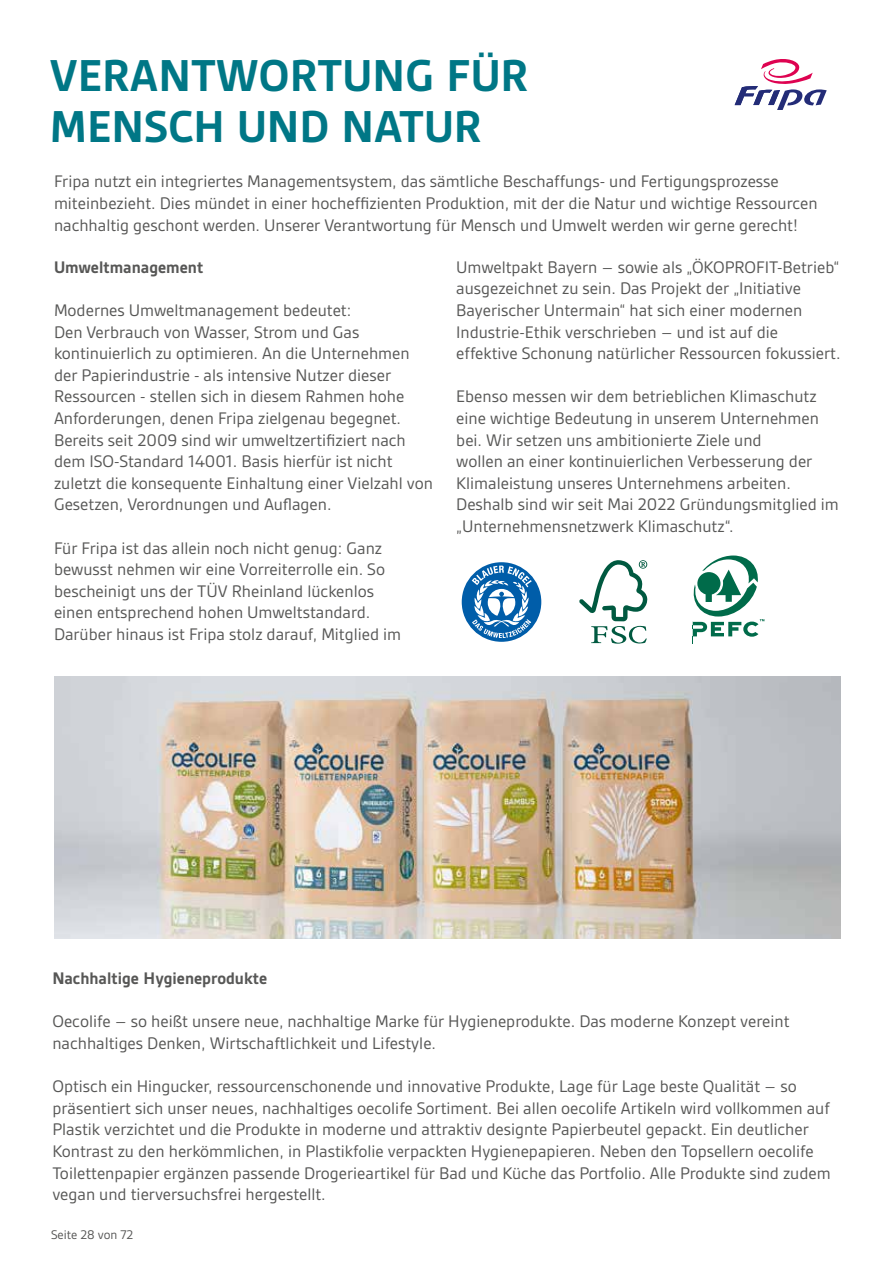
<style>
.page{position:relative;width:893px;height:1263px;background:#fff}
.page>*{position:absolute;margin:0;border:0;box-sizing:border-box;transform-origin:0 0}
.t1{font:700 48px/51px "Gesta";color:#007786}
.t2{font:18px/21.6px "Gesta";color:#575756}
.t3{font:700 18px "Gesta";color:#575756}
.t4{font:13.5px "Gesta";color:#575756}
</style>
<div class="page">
<svg style="left:692px;top:555px;width:72px;height:82px"></svg>
<img style="left:55px;top:676px;width:785px;height:263px">
<svg style="left:735px;top:59px;width:92px;height:50px"></svg>
<svg style="left:462px;top:562px;width:79px;height:80px"></svg>
<svg style="left:579px;top:560px;width:68px;height:84px"></svg>
<h1 class="t1" style="left:50px;top:50px;width:480px">VERANTWORTUNG FÜR<br>MENSCH UND NATUR</h1>
<p class="t2" style="left:54px;top:171px;width:765px">Fripa nutzt ein integriertes Managementsystem, das sämtliche Beschaffungs- und Fertigungsprozesse miteinbezieht. Dies mündet in einer hocheffizienten Produktion, mit der die Natur und wichtige Ressourcen nachhaltig geschont werden. Unserer Verantwortung für Mensch und Umwelt werden wir gerne gerecht!</p>
<p class="t3" style="left:54px;top:257px;width:151px">Umweltmanagement</p>
<p class="t2" style="left:54px;top:299px;width:380px">Modernes Umweltmanagement bedeutet:<br>Den Verbrauch von Wasser, Strom und Gas kontinuierlich zu optimieren. An die Unternehmen der Papierindustrie - als intensive Nutzer dieser Ressourcen - stellen sich in diesem Rahmen hohe Anforderungen, denen Fripa zielgenau begegnet.<br>Bereits seit 2009 sind wir umweltzertifiziert nach dem ISO-Standard 14001. Basis hierfür ist nicht zuletzt die konsequente Einhaltung einer Vielzahl von Gesetzen, Verordnungen und Auflagen.</p>
<p class="t2" style="left:54px;top:537px;width:349px">Für Fripa ist das allein noch nicht genug: Ganz bewusst nehmen wir eine Vorreiterrolle ein. So bescheinigt uns der TÜV Rheinland lückenlos einen entsprechend hohen Umweltstandard.<br>Darüber hinaus ist Fripa stolz darauf, Mitglied im</p>
<p class="t2" style="left:456px;top:256px;width:386px">Umweltpakt Bayern – sowie als „ÖKOPROFIT-Betrieb“ ausgezeichnet zu sein. Das Projekt der „Initiative Bayerischer Untermain“ hat sich einer modernen Industrie-Ethik verschrieben – und ist auf die effektive Schonung natürlicher Ressourcen fokussiert.</p>
<p class="t2" style="left:456px;top:386px;width:384px">Ebenso messen wir dem betrieblichen Klimaschutz eine wichtige Bedeutung in unserem Unternehmen bei. Wir setzen uns ambitionierte Ziele und<br>wollen an einer kontinuierlichen Verbesserung der Klimaleistung unseres Unternehmens arbeiten.<br>Deshalb sind wir seit Mai 2022 Gründungsmitglied im „Unternehmensnetzwerk Klimaschutz“.</p>
<p class="t3" style="left:52px;top:968px;width:216px">Nachhaltige Hygieneprodukte</p>
<p class="t2" style="left:52px;top:1011px;width:739px">Oecolife – so heißt unsere neue, nachhaltige Marke für Hygieneprodukte. Das moderne Konzept vereint nachhaltiges Denken, Wirtschaftlichkeit und Lifestyle.</p>
<p class="t2" style="left:52px;top:1075px;width:780px">Optisch ein Hingucker, ressourcenschonende und innovative Produkte, Lage für Lage beste Qualität – so präsentiert sich unser neues, nachhaltiges oecolife Sortiment. Bei allen oecolife Artikeln wird vollkommen auf Plastik verzichtet und die Produkte in moderne und attraktiv designte Papierbeutel gepackt. Ein deutlicher Kontrast zu den herkömmlichen, in Plastikfolie verpackten Hygienepapieren. Neben den Topsellern oecolife Toilettenpapier ergänzen passende Drogerieartikel für Bad und Küche das Portfolio. Alle Produkte sind zudem vegan und tierversuchsfrei hergestellt.</p>
<p class="t4" style="left:51px;top:1227px;width:84px">Seite 28 von 72</p>
</div>
